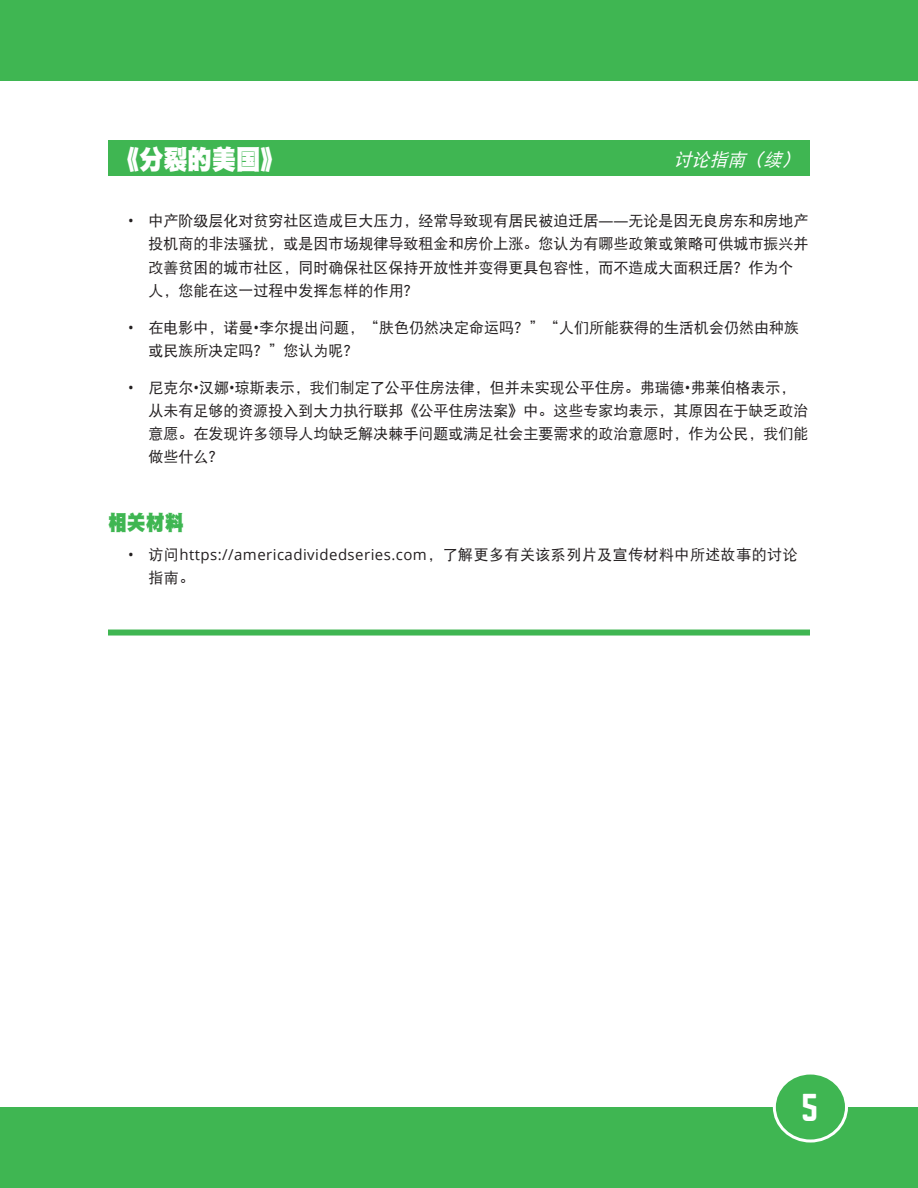
<style>
.page{position:relative;width:918px;height:1188px;background:#fff}
.page>*{position:absolute;margin:0;border:0;box-sizing:border-box;transform-origin:0 0}
.t1{font:33.9px "Norwester";color:#fff}
.t2{font:27px "DFP Hei W12";color:#fff;scale:.9 1}
.t3{font:21px "DFP Hei W12";color:#3fb652;scale:.9 1}
.t4{font:italic 18px "DFP Hei W5";color:#fff}
.t5{font:15px/23.2px "DFP Hei W5";color:#231f20}
.t6{font:15px "Open Sans";letter-spacing:.03em;color:#231f20}
.s1{font-family:"Open Sans"}
.s2{font-family:"DFP Hei W5"}
</style>
<div class="page">
<div style="left:0;top:1107px;width:918px;height:81px;background:#3fb652"></div>
<div style="left:774px;top:1073px;width:73px;height:68px;background:#3fb652;border-radius:50%"></div>
<div style="left:773px;top:1072px;width:75px;height:71px;border:3px solid #fff;border-radius:50%"></div>
<div style="left:0;top:0;width:918px;height:81px;background:#3fb652"></div>
<div style="left:108px;top:141px;width:702px;height:35px;background:#3fb652"></div>
<div style="left:108px;top:630px;width:702px;height:6px;background:#3fb652"></div>
<h2 class="t2" style="left:115px;top:145px;width:191px">《分裂的美国》</h2>
<p class="t4" style="left:674px;top:150px;width:133px">讨论指南（续）</p>
<p class="t5" style="left:148px;top:209px;width:661px;text-indent:-20px"><span class="s1">•</span> 中产阶级层化对贫穷社区造成巨大压力，经常导致现有居民被迫迁居<span class="s1">——</span>无论是因无良房东和房地产投机商的非法骚扰，或是因市场规律导致租金和房价上涨。您认为有哪些政策或策略可供城市振兴并改善贫困的城市社区，同时确保社区保持开放性并变得更具包容性，而不造成大面积迁居？作为个人，您能在这一过程中发挥怎样的作用？</p>
<p class="t5" style="left:148px;top:315px;width:652px;text-indent:-20px"><span class="s1">•</span> 在电影中，诺曼<span class="s1">•</span>李尔提出问题，“肤色仍然决定命运吗？”“人们所能获得的生活机会仍然由种族或民族所决定吗？”您认为呢？</p>
<p class="t5" style="left:148px;top:375px;width:661px;text-indent:-20px"><span class="s1">•</span> 尼克尔<span class="s1">•</span>汉娜<span class="s1">•</span>琼斯表示，我们制定了公平住房法律，但并未实现公平住房。弗瑞德<span class="s1">•</span>弗莱伯格表示，从未有足够的资源投入到大力执行联邦《公平住房法案》中。这些专家均表示，其原因在于缺乏政治意愿。在发现许多领导人均缺乏解决棘手问题或满足社会主要需求的政治意愿时，作为公民，我们能做些什么？</p>
<h3 class="t3" style="left:108px;top:511px;width:86px">相关材料</h3>
<p class="t6" style="left:128px;top:544px;width:671px">• <span class="s2">访问</span>https://americadividedseries.com<span class="s2">，了解更多有关该系列片及宣传材料中所述故事的讨论</span></p>
<p class="t5" style="left:148px;top:566px;width:47px">指南。</p>
<h1 class="t1" style="left:801px;top:1091px;width:18px">5</h1>
</div>
